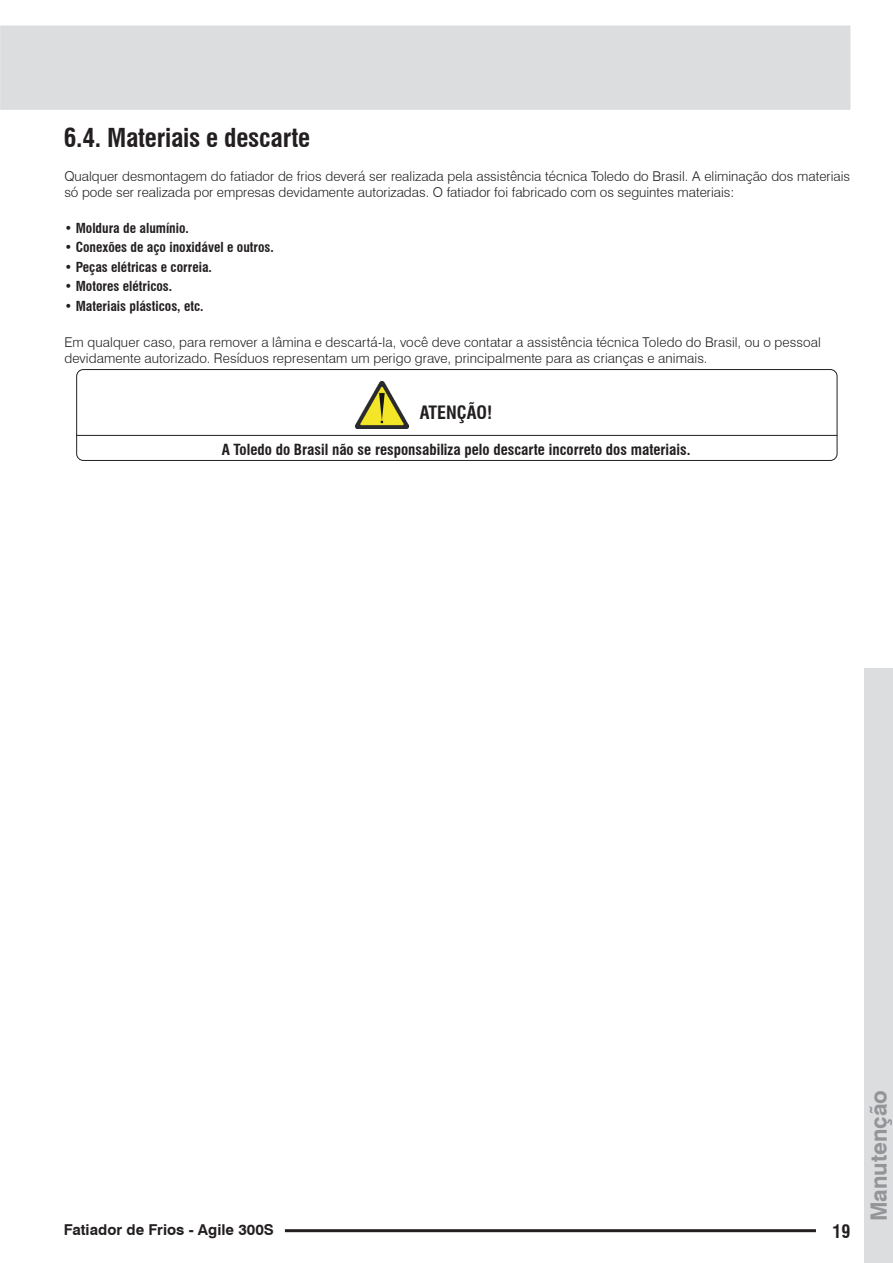
<style>
.page{position:relative;width:893px;height:1263px;background:#fff}
.page>*{position:absolute;margin:0;border:0;box-sizing:border-box;transform-origin:0 0}
.t1{font:700 condensed 25.5px "Swiss 721 BT";letter-spacing:-.01em;color:#231f20}
.t2{font:700 22.5px "Swiss 721 BT";color:#939598}
.t3{font:700 condensed 18px "Swiss 721 BT";color:#231f20}
.t4{font:700 condensed 15px "Swiss 721 BT";color:#231f20}
.t5{font:700 15px "Swiss 721 BT";color:#231f20}
.Texto{font:300 13.5px/16.2px "Swiss 721 BT";color:#231f20}
.t6{font:700 condensed 13.5px "Swiss 721 BT";color:#231f20}
.s1{font-weight:400}
</style>
<div class="page">
<div style="left:0;top:26px;width:850px;height:84px;background:#dcdddf"></div>
<div style="left:864px;top:668px;width:29px;height:595px;background:#dcdddf"></div>
<hr style="left:285px;top:1229px;width:531px;height:3px;background:#231f20">
<div style="left:76px;top:369px;width:761px;height:92px;border:1px solid #231f20;border-radius:7px"></div>
<hr style="left:76px;top:435px;width:761px;height:1px;background:#231f20">
<img style="left:356px;top:382px;width:53px;height:46px">
<p class="t1" style="left:64px;top:122px;width:248px">6.4. Materiais e descarte</p>
<p class="Texto" style="left:64px;top:168px;width:787px">Qualquer desmontagem do fatiador de frios deverá ser realizada pela assistência técnica Toledo do Brasil. A eliminação dos materiais só pode ser realizada por empresas devidamente autorizadas. O fatiador foi fabricado com os seguintes materiais:</p>
<p class="t6" style="left:64px;top:220px;width:126px"><span class="s1">•</span> Moldura de alumínio.</p>
<p class="t6" style="left:64px;top:239px;width:211px"><span class="s1">•</span> Conexões de aço inoxidável e outros.</p>
<p class="t6" style="left:64px;top:259px;width:149px"><span class="s1">•</span> Peças elétricas e correia.</p>
<p class="t6" style="left:64px;top:278px;width:109px"><span class="s1">•</span> Motores elétricos.</p>
<p class="t6" style="left:64px;top:298px;width:141px"><span class="s1">•</span> Materiais plásticos, etc.</p>
<p class="Texto" style="left:64px;top:334px;width:758px">Em qualquer caso, para remover a lâmina e descartá-la, você deve contatar a assistência técnica Toledo do Brasil, ou o pessoal devidamente autorizado. Resíduos representam um perigo grave, principalmente para as crianças e animais.</p>
<p class="t3" style="left:420px;top:401px;width:74px">ATENÇÃO!</p>
<p class="t4" style="left:222px;top:440px;width:470px">A Toledo do Brasil não se responsabiliza pelo descarte incorreto dos materiais.</p>
<p class="t5" style="left:64px;top:1220px;width:212px">Fatiador de Frios - Agile 300S</p>
<h3 class="t3" style="left:832px;top:1221px;width:19px">19</h3>
<h2 class="t2" style="left:865px;top:1221px;width:133px;rotate:-90deg">Manutenção</h2>
</div>
